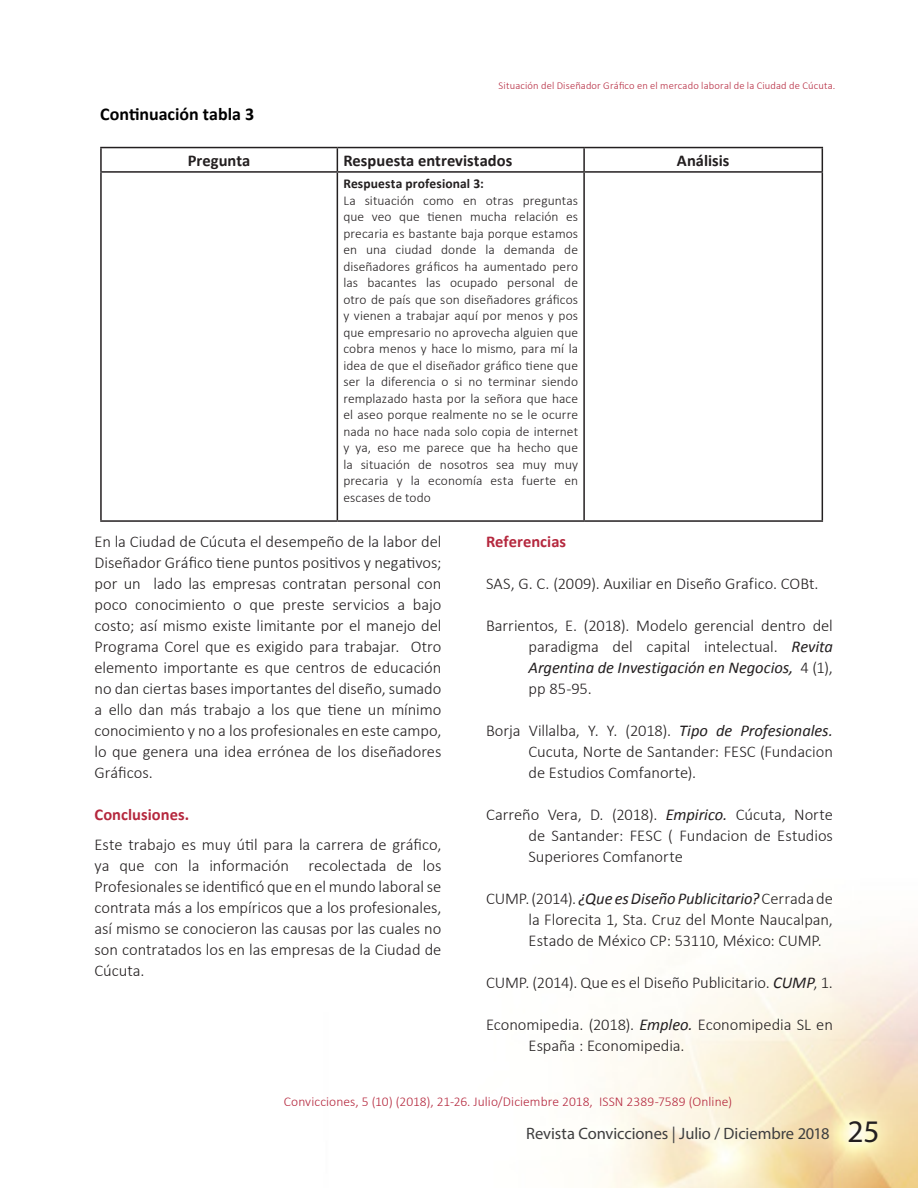
<style>
.page{position:relative;width:918px;height:1188px;background:#fff}
.page>*{position:absolute;margin:0;border:0;box-sizing:border-box;transform-origin:0 0}
.sub{font:700 18px "Calibri";color:#000}
.Sub2{font:300 16.5px/21px "Calibri";color:#231f20;text-align:justify}
.Referencias{font:300 16.5px/21px "Calibri";color:#231f20;text-align:justify}
.t1{font:16.5px "Myriad Pro";letter-spacing:-.005em;color:#3e3e3f}
.Sub2-2{font:700 16.5px "Calibri";letter-spacing:.005em;color:#231f20}
.Sub2-3{font:700 16.5px "Calibri";letter-spacing:.005em;color:#b5283e}
.Sub2-4{font:300 13.5px/16.5px "Calibri";letter-spacing:.005em;color:#231f20;text-align:justify}
.Sub2-5{font:300 13.5px "Calibri";letter-spacing:.005em;color:#b5283e}
.Sub2-6{font:700 13.5px "Calibri";letter-spacing:.01em;color:#231f20}
.titulo{font:300 10.5px "Calibri";letter-spacing:.015em;color:#b5283e}
.s1{font-weight:400;font-style:italic}
.s2{font-size:31.5px;color:#231f20}
</style>
<div class="page">
<img style="left:100px;top:146px;width:818px;height:1042px">
<hr style="left:100px;top:147px;width:237px;height:1px;background:#231f20">
<hr style="left:100px;top:148px;width:2px;height:23px;background:#231f20">
<hr style="left:337px;top:147px;width:247px;height:1px;background:#231f20">
<svg style="left:337px;top:148px;width:1px;height:23px"></svg>
<hr style="left:584px;top:147px;width:239px;height:1px;background:#231f20">
<hr style="left:583px;top:148px;width:2px;height:23px;background:#231f20">
<svg style="left:822px;top:148px;width:1px;height:23px"></svg>
<hr style="left:100px;top:171px;width:237px;height:2px;background:#231f20">
<hr style="left:100px;top:173px;width:2px;height:347px;background:#231f20">
<hr style="left:337px;top:171px;width:247px;height:2px;background:#231f20">
<hr style="left:337px;top:173px;width:1px;height:347px;background:#231f20">
<hr style="left:584px;top:171px;width:239px;height:2px;background:#231f20">
<hr style="left:583px;top:173px;width:2px;height:347px;background:#231f20">
<hr style="left:822px;top:173px;width:1px;height:347px;background:#231f20">
<hr style="left:100px;top:520px;width:237px;height:2px;background:#231f20">
<hr style="left:337px;top:520px;width:247px;height:2px;background:#231f20">
<hr style="left:584px;top:520px;width:239px;height:2px;background:#231f20">
<p class="titulo" style="left:499px;top:79px;width:338px">Situación del Diseñador Gráfico en el mercado laboral de la Ciudad de Cúcuta.</p>
<p class="sub" style="left:100px;top:102px;width:155px">Continuación tabla 3</p>
<p class="Sub2-2" style="left:188px;top:150px;width:64px">Pregunta</p>
<p class="Sub2-2" style="left:343px;top:150px;width:170px">Respuesta entrevistados</p>
<p class="Sub2-2" style="left:677px;top:150px;width:54px">Análisis</p>
<p class="Sub2-6" style="left:343px;top:175px;width:142px">Respuesta profesional 3:</p>
<p class="Sub2-4" style="left:343px;top:192px;width:236px">La situación como en otras preguntas que veo que tienen mucha relación es precaria es bastante baja porque estamos en una ciudad donde la demanda de diseñadores gráficos ha aumentado pero las bacantes las ocupado personal de otro de país que son diseñadores gráficos y vienen a trabajar aquí por menos y pos que empresario no aprovecha alguien que cobra menos y hace lo mismo, para mí la idea de que el diseñador gráfico tiene que ser la diferencia o si no terminar siendo remplazado hasta por la señora que hace el aseo porque realmente no se le ocurre nada no hace nada solo copia de internet y ya, eso me parece que ha hecho que la situación de nosotros sea muy muy precaria y la economía esta fuerte en escases de todo</p>
<p class="Sub2" style="left:94px;top:531px;width:348px">En la Ciudad de Cúcuta el desempeño de la labor del Diseñador Gráfico tiene puntos positivos y negativos; por un lado las empresas contratan personal con poco conocimiento o que preste servicios a bajo costo; así mismo existe limitante por el manejo del Programa Corel que es exigido para trabajar. Otro elemento importante es que centros de educación no dan ciertas bases importantes del diseño, sumado a ello dan más trabajo a los que tiene un mínimo conocimiento y no a los profesionales en este campo, lo que genera una idea errónea de los diseñadores Gráficos.</p>
<p class="Sub2-3" style="left:94px;top:804px;width:96px">Conclusiones.</p>
<p class="Sub2" style="left:94px;top:834px;width:348px">Este trabajo es muy útil para la carrera de gráfico, ya que con la información recolectada de los Profesionales se identificó que en el mundo laboral se contrata más a los empíricos que a los profesionales, así mismo se conocieron las causas por las cuales no son contratados los en las empresas de la Ciudad de Cúcuta.</p>
<p class="Sub2-3" style="left:486px;top:531px;width:82px">Referencias</p>
<p class="Referencias" style="left:486px;top:573px;width:334px">SAS, G. C. (2009). Auxiliar en Diseño Grafico. COBt.</p>
<p class="Referencias" style="left:529px;top:615px;width:306px;text-indent:-43px">Barrientos, E. (2018). Modelo gerencial dentro del paradigma del capital intelectual. <span class="s1">Revita Argentina de Investigación en Negocios,</span> 4 (1), pp 85-95.</p>
<p class="Referencias" style="left:529px;top:720px;width:306px;text-indent:-43px">Borja Villalba, Y. Y. (2018). <span class="s1">Tipo de Profesionales.<br></span>Cucuta, Norte de Santander: FESC (Fundacion de Estudios Comfanorte).</p>
<p class="Referencias" style="left:529px;top:804px;width:306px;text-indent:-43px">Carreño Vera, D. (2018). <span class="s1">Empirico.</span> Cúcuta, Norte de Santander: FESC ( Fundacion de Estudios Superiores Comfanorte</p>
<p class="Referencias" style="left:529px;top:888px;width:306px;text-indent:-43px">CUMP. (2014). <span class="s1">¿Que es Diseño Publicitario?</span> Cerrada de la Florecita 1, Sta. Cruz del Monte Naucalpan, Estado de México CP: 53110, México: CUMP.</p>
<p class="Referencias" style="left:486px;top:972px;width:348px">CUMP. (2014). Que es el Diseño Publicitario. <span class="s1">CUMP</span>, 1.</p>
<p class="Referencias" style="left:529px;top:1014px;width:306px;text-indent:-43px">Economipedia. (2018). <span class="s1">Empleo.</span> Economipedia SL en<br>España : Economipedia.</p>
<p class="Sub2-5" style="left:284px;top:1093px;width:450px">Convicciones, 5 (10) (2018), 21-26. Julio/Diciembre 2018, ISSN 2389-7589 (Online)</p>
<p class="t1" style="left:526px;top:1123px;width:355px">Revista Convicciones | Julio / Diciembre 2018 <span class="s2">25</span></p>
</div>
